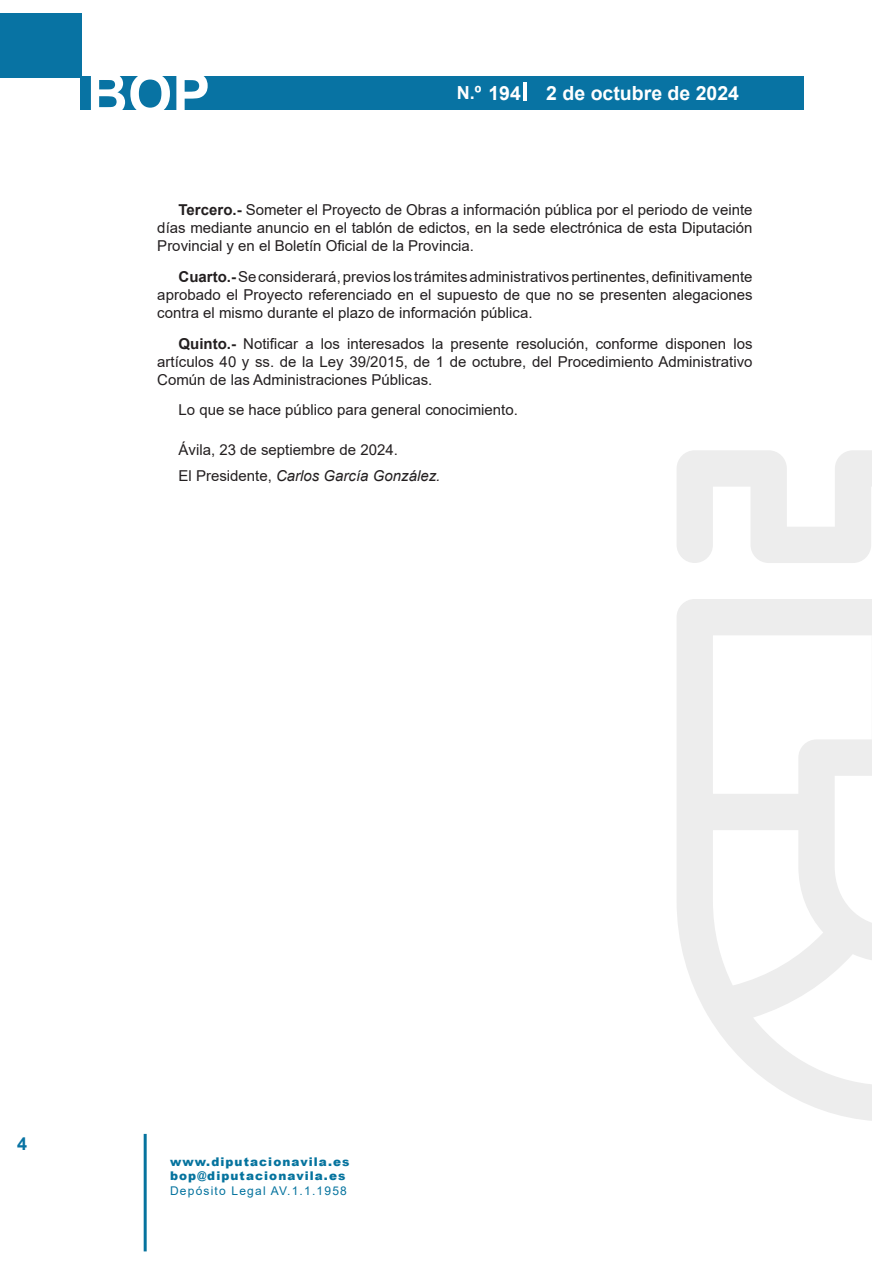
<style>
.page{position:relative;width:893px;height:1263px;background:#fff}
.page>*{position:absolute;margin:0;border:0;box-sizing:border-box;transform-origin:0 0}
.t1{font:700 57px "Arial";color:#fff}
.t2{font:700 19.5px "Arial";color:#fff}
.t3{font:700 18px "Arial";color:#fff}
.t4{font:700 18px "Arial";color:#0873a3}
.TEXTO{font:15px/18px "Arial";color:#231f20;text-align:justify}
.FIRMA{font:italic 15px "Arial";color:#231f20}
.FIRMA-2{font:15px "Arial MT2";color:#231f20}
.t5{font:900 12px/14.4px "Arial";letter-spacing:.09em;color:#05739e}
.t6{font:12px "Arial MT2";letter-spacing:.1em;color:#05739e}
.s1{font-size:19.5px}
.s2{font-weight:700}
.s3{font-family:"Arial MT2"}
.s4{font-style:normal}
</style>
<div class="page">
<div style="left:0;top:13px;width:81px;height:64px;background:#0873a3"></div>
<div style="left:80px;top:77px;width:724px;height:33px;background:#0873a3"></div>
<hr style="left:144px;top:1134px;width:3px;height:117px;background:#05739e">
<hr style="left:524px;top:83px;width:3px;height:18px;background:#fff">
<svg style="left:677px;top:450px;width:195px;height:671px"></svg>
<h1 class="t1" style="left:87px;top:54px;width:125px">BOP</h1>
<p class="t3" style="left:457px;top:80px;width:65px">N.º <span class="s1">194</span></p>
<h2 class="t2" style="left:546px;top:80px;width:194px">2 de octubre de 2024</h2>
<p class="TEXTO" style="left:157px;top:201px;width:597px;text-indent:21px"><span class="s2">Tercero.-</span> Someter el Proyecto de Obras a información pública por el periodo de veinte <span class="s3">días mediante anuncio en el tablón de edictos, en la sede electrónica de esta Diputación </span>Provincial y en el Boletín Oficial de la Provincia.</p>
<p class="TEXTO" style="left:157px;top:267px;width:597px;text-indent:21px"><span class="s2">Cuarto.-</span> Se considerará, previos los trámites administrativos pertinentes, definitivamente <span class="s3">aprobado el Proyecto referenciado en el supuesto de que no se presenten alegaciones </span>contra el mismo durante el plazo de información pública.</p>
<p class="TEXTO" style="left:157px;top:334px;width:597px;text-indent:21px"><span class="s2">Quinto.-</span> Notificar a los interesados la presente resolución, conforme disponen los artículos 40 y ss. de la Ley 39/2015, de 1 de octubre, del Procedimiento Administrativo Común de las Administraciones Públicas.</p>
<p class="TEXTO" style="left:179px;top:401px;width:341px">Lo que se hace público para general conocimiento.</p>
<p class="FIRMA-2" style="left:179px;top:439px;width:221px">Ávila, 23 de septiembre de 2024.</p>
<p class="FIRMA" style="left:179px;top:466px;width:263px"><span class="s4">El Presidente,</span> Carlos García González.</p>
<p class="t4" style="left:17px;top:1131px;width:12px">4</p>
<p class="t5" style="left:170px;top:1154px;width:181px">www.diputacionavila.es bop@diputacionavila.es</p>
<p class="t6" style="left:170px;top:1182px;width:178px">Depósito Legal AV.1.1.1958</p>
</div>
